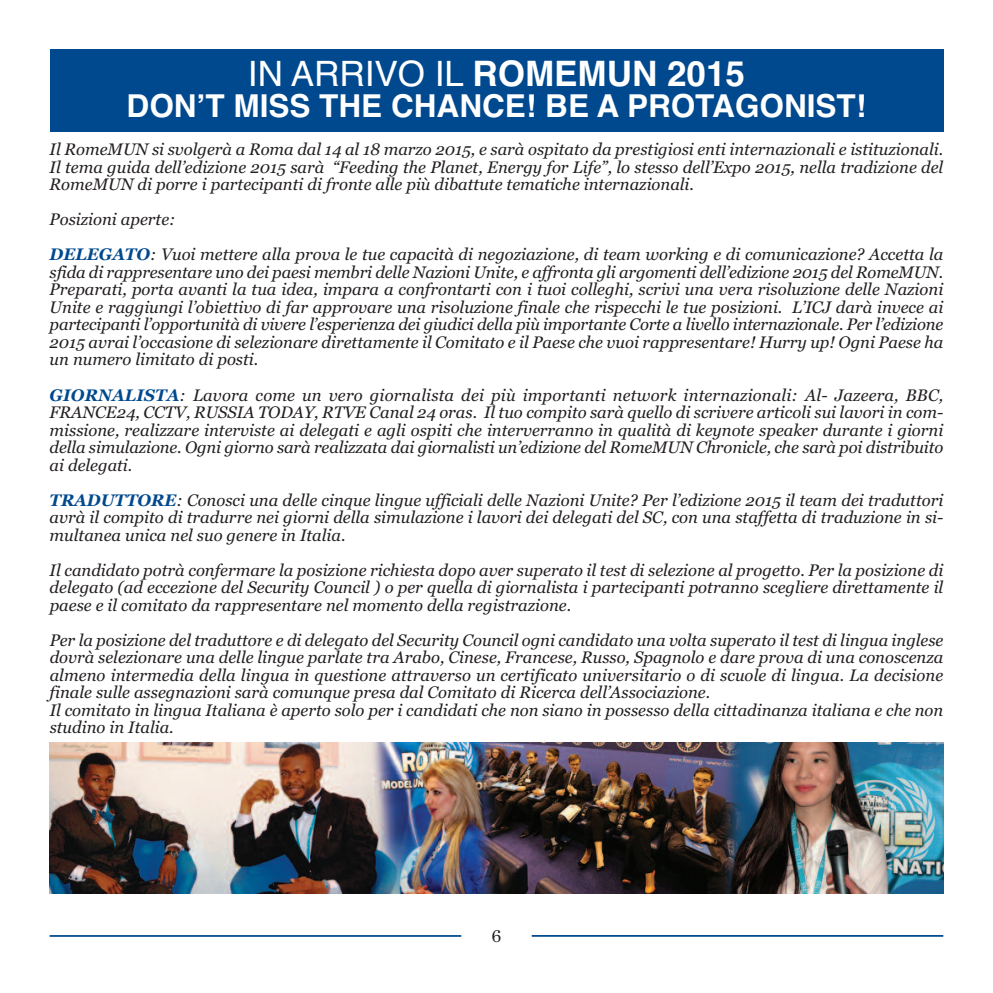
<style>
.page{position:relative;width:993px;height:993px;background:#fff}
.page>*{position:absolute;margin:0;border:0;box-sizing:border-box;transform-origin:0 0}
.t1{font:700 35px "Helvetica";color:#fff}
.t2{font:700 31.5px "Helvetica";color:#fff}
.t3{font:17.5px "Century";color:#231f20}
.t4{font:italic 16.62px/17.5px "Georgia";color:#231f20;text-align:justify}
.s1{font-weight:400}
.s2{font-weight:700;color:#01498e}
</style>
<div class="page">
<hr style="left:50px;top:934px;width:411px;height:2px;background:#01498e">
<hr style="left:531px;top:934px;width:412px;height:2px;background:#01498e">
<div style="left:50px;top:50px;width:893px;height:82px;background:#01498e"></div>
<img style="left:50px;top:742px;width:892px;height:151px">
<h1 class="t1" style="left:248px;top:53px;width:498px"><span class="s1">IN ARRIVO IL</span> ROMEMUN 2015</h1>
<h2 class="t2" style="left:127px;top:88px;width:741px">DON’T MISS THE CHANCE! BE A PROTAGONIST!</h2>
<p class="t4" style="left:50px;top:141px;width:894px">Il RomeMUN si svolgerà a Roma dal 14 al 18 marzo 2015, e sarà ospitato da prestigiosi enti internazionali e istituzionali.<br>Il tema guida dell’edizione 2015 sarà “Feeding the Planet, Energy for Life”, lo stesso dell’Expo 2015, nella tradizione del RomeMUN di porre i partecipanti di fronte alle più dibattute tematiche internazionali.</p>
<p class="t4" style="left:50px;top:202px;width:894px;line-height:35px">Posizioni aperte:<br><span class="s2">DELEGATO</span>: Vuoi mettere alla prova le tue capacità di negoziazione, di team working e di comunicazione? Accetta la</p>
<p class="t4" style="left:50px;top:263px;width:894px">sfida di rappresentare uno dei paesi membri delle Nazioni Unite, e affronta gli argomenti dell’edizione 2015 del RomeMUN.<br>Preparati, porta avanti la tua idea, impara a confrontarti con i tuoi colleghi, scrivi una vera risoluzione delle Nazioni Unite e raggiungi l’obiettivo di far approvare una risoluzione finale che rispecchi le tue posizioni. L’ICJ darà invece ai partecipanti l’opportunità di vivere l’esperienza dei giudici della più importante Corte a livello internazionale. Per l’edizione 2015 avrai l’occasione di selezionare direttamente il Comitato e il Paese che vuoi rappresentare! Hurry up! Ogni Paese ha un numero limitato di posti.</p>
<p class="t4" style="left:50px;top:386px;width:894px"><span class="s2">GIORNALISTA</span>: Lavora come un vero giornalista dei più importanti network internazionali: Al- Jazeera, BBC, FRANCE24, CCTV, RUSSIA TODAY, RTVE Canal 24 oras. Il tuo compito sarà quello di scrivere articoli sui lavori in com&shy;missione, realizzare interviste ai delegati e agli ospiti che interverranno in qualità di keynote speaker durante i giorni della simulazione. Ogni giorno sarà realizzata dai giornalisti un’edizione del RomeMUN Chronicle, che sarà poi distribuito ai delegati.</p>
<p class="t4" style="left:50px;top:491px;width:894px"><span class="s2">TRADUTTORE</span>: Conosci una delle cinque lingue ufficiali delle Nazioni Unite? Per l’edizione 2015 il team dei traduttori avrà il compito di tradurre nei giorni della simulazione i lavori dei delegati del SC, con una staffetta di traduzione in si&shy;multanea unica nel suo genere in Italia.</p>
<p class="t4" style="left:50px;top:561px;width:894px">Il candidato potrà confermare la posizione richiesta dopo aver superato il test di selezione al progetto. Per la posizione di delegato (ad eccezione del Security Council ) o per quella di giornalista i partecipanti potranno scegliere direttamente il paese e il comitato da rappresentare nel momento della registrazione.</p>
<p class="t4" style="left:50px;top:631px;width:894px;text-align:left">Per la posizione del traduttore e di delegato del Security Council ogni candidato una volta superato il test di lingua inglese dovrà selezionare una delle lingue parlate tra Arabo, Cinese, Francese, Russo, Spagnolo e dare prova di una conoscenza almeno intermedia della lingua in questione attraverso un certificato universitario o di scuole di lingua. La decisione finale sulle assegnazioni sarà comunque presa dal Comitato di Ricerca dell’Associazione.<br>Il comitato in lingua Italiana è aperto solo per i candidati che non siano in possesso della cittadinanza italiana e che non studino in Italia.</p>
<p class="t3" style="left:491px;top:925px;width:11px">6</p>
</div>
